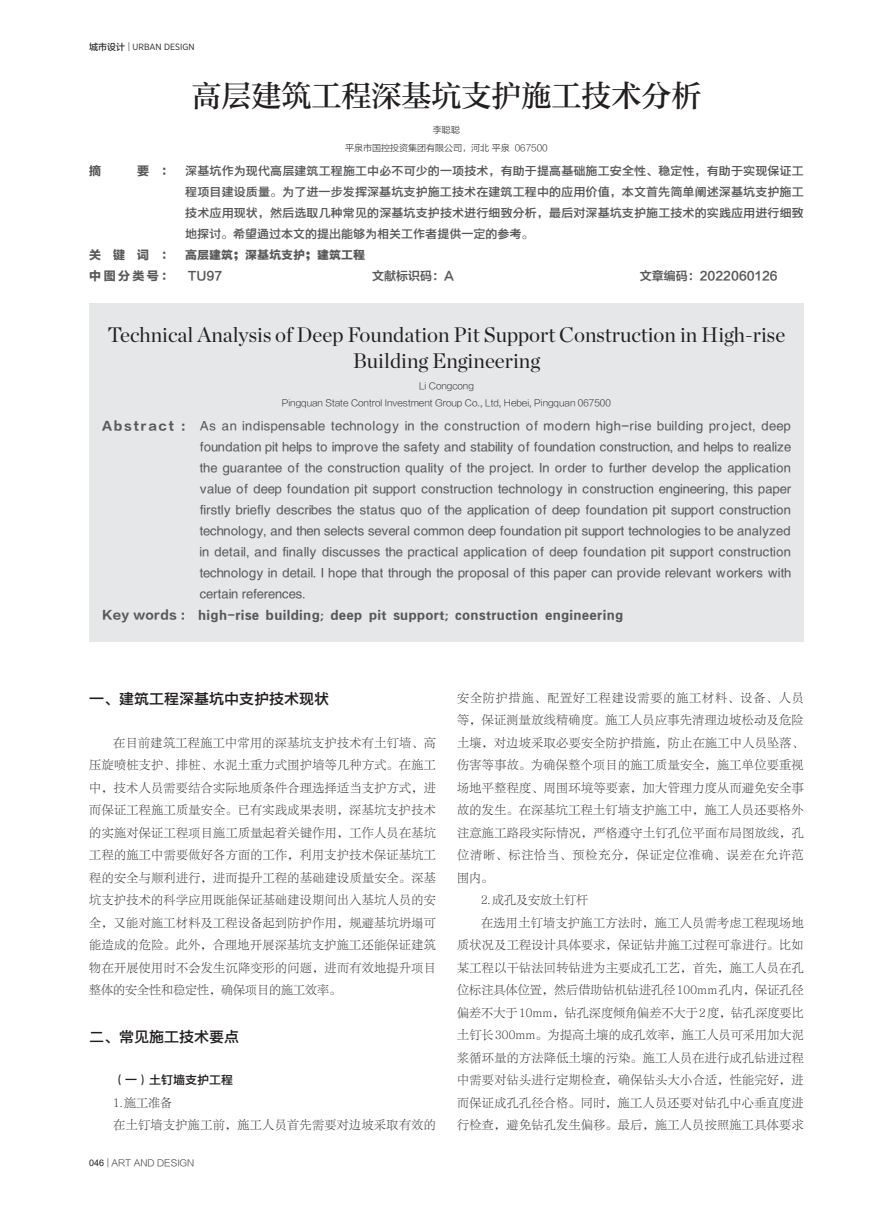
<style>
.page{position:relative;width:893px;height:1212px;background:#fff}
.page>*{position:absolute;margin:0;border:0;box-sizing:border-box;transform-origin:0 0}
.标题{font:30px "FZZHUNYSK GBK1 0";color:#231f20}
.英文标题{font:21px/25.2px "Chronicle Display";color:#231f20;text-align:center}
.一{font:15px "FZYDZHK GBK1 0";color:#231f20}
.正文{font:12px/22.5px "FZLTSK GBK1 0";letter-spacing:.035em;color:#231f20;text-align:justify}
.英文摘要{font:12px/21px "FZYDZHK GBK1 0";letter-spacing:.03em;color:#57585a;text-align:justify}
.摘要{font:12px/21px "FZYDZHK GBK1 0";color:#57585a;text-align:justify}
.英文关键词{font:12px "FZYDCHK GBK1 0";letter-spacing:.03em;color:#57585a}
.中国分类号{font:12px "FZLTZCHK GBK1 0";color:#57585a}
.关键词{font:12px "FZYDCHK GBK1 0";color:#57585a}
.一-2{font:12px "FZYDZHK GBK1 0";color:#231f20}
.中国分类号-2{font:12px "FZLTDHK GBK1 0";letter-spacing:.2em;color:#57585a}
.正文-2{font:12px "FZLTSK GBK1 0";color:#231f20}
.摘要-2{font:12px "FZLTDHK GBK1 0";color:#57585a}
.英文单位{font:9px "FZLTXHK GBK1 0";color:#231f20}
.单位{font:9px "FZLTXHK GBK1 0";color:#231f20}
.t1{font:9px "FZLTKHK GBK1 0";color:#231f20}
.t2{font:9px "Gotham Narrow";color:#231f20}
.英文作者{font:9px "FZLTXHK GBK1 0";color:#231f20}
.作者{font:9px "FZLTXHK GBK1 0";color:#231f20}
.s1{font-family:"FZLTZHUNHK GBK1 0"}
.s2{font-family:"FZLTKHK GBK1 0"}
.s3{font-family:"FZLTDHK GBK1 0"}
.s4{font-family:"FZLTZCHK GBK1 0"}
.s5{font-family:"Arial"}
</style>
<div class="page">
<div style="left:89px;top:303px;width:715px;height:339px;background:#e6e7e9"></div>
<p class="t2" style="left:89px;top:41px;width:107px"><span class="s1">城市设计</span> <span class="s2">|</span> URBAN DESIGN</p>
<p class="标题" style="left:191px;top:78px;width:512px">高层建筑工程深基坑支护施工技术分析</p>
<p class="作者" style="left:433px;top:124px;width:28px">李聪聪</p>
<p class="单位" style="left:345px;top:142px;width:204px">平泉市国控投资集团有限公司，河北 平泉 067500</p>
<p class="摘要-2" style="left:89px;top:165px;width:14px">摘</p>
<p class="摘要" style="left:185px;top:161px;width:620px;text-indent:-48px"><span class="s3">要 ：</span> 深基坑作为现代高层建筑工程施工中必不可少的一项技术，有助于提高基础施工安全性、稳定性，有助于实现保证工程项目建设质量。为了进一步发挥深基坑支护施工技术在建筑工程中的应用价值，本文首先简单阐述深基坑支护施工技术应用现状，然后选取几种常见的深基坑支护技术进行细致分析，最后对深基坑支护施工技术的实践应用进行细致地探讨。希望通过本文的提出能够为相关工作者提供一定的参考。</p>
<p class="关键词" style="left:89px;top:249px;width:278px"><span class="s3">关 键 词 ：</span> 高层建筑；深基坑支护；建筑工程</p>
<p class="中国分类号-2" style="left:89px;top:270px;width:135px">中图分类号： <span class="s4">TU97</span></p>
<p class="中国分类号" style="left:372px;top:270px;width:83px">文献标识码：A</p>
<p class="中国分类号" style="left:640px;top:270px;width:140px">文章编码：2022060126</p>
<p class="英文标题" style="left:108px;top:321px;width:679px">Technical Analysis of Deep Foundation Pit Support Construction in High-rise<br>Building Engineering</p>
<p class="英文作者" style="left:419px;top:381px;width:56px">Li Congcong</p>
<p class="英文单位" style="left:282px;top:398px;width:330px">Pingquan State Control Investment Group Co., Ltd, Hebei, Pingquan 067500</p>
<p class="英文摘要" style="left:200px;top:416px;width:593px;text-indent:-98px"><span class="s3">Abstract :</span> As an indispensable technology in the construction of modern high-rise building project, deep foundation pit helps to improve the safety and stability of foundation construction, and helps to realize the guarantee of the construction quality of the project. In order to further develop the application value of deep foundation pit support construction technology in construction engineering, this paper firstly briefly describes the status quo of the application of deep foundation pit support construction technology, and then selects several common deep foundation pit support technologies to be analyzed in detail, and finally discusses the practical application of deep foundation pit support construction technology in detail. I hope that through the proposal of this paper can provide relevant workers with certain references.</p>
<p class="英文关键词" style="left:102px;top:608px;width:523px"><span class="s3">Key words :</span> high-rise building; deep pit support; construction engineering</p>
<p class="一" style="left:89px;top:691px;width:242px">一、建筑工程深基坑中支护技术现状</p>
<p class="正文" style="left:89px;top:732px;width:348px;text-indent:24px">在目前建筑工程施工中常用的深基坑支护技术有土钉墙、高压旋喷桩支护、排桩、水泥土重力式围护墙等几种方式。在施工中，技术人员需要结合实际地质条件合理选择适当支护方式，进而保证工程施工质量安全。已有实践成果表明，深基坑支护技术的实施对保证工程项目施工质量起着关键作用，工作人员在基坑工程的施工中需要做好各方面的工作，利用支护技术保证基坑工程的安全与顺利进行，进而提升工程的基础建设质量安全。深基坑支护技术的科学应用既能保证基础建设期间出入基坑人员的安全，又能对施工材料及工程设备起到防护作用，规避基坑坍塌可能造成的危险。此外，合理地开展深基坑支护施工还能保证建筑物在开展使用时不会发生沉降变形的问题，进而有效地提升项目整体的安全性和稳定性，确保项目的施工效率。</p>
<p class="一" style="left:89px;top:1028px;width:152px">二、常见施工技术要点</p>
<p class="一-2" style="left:113px;top:1074px;width:121px">（一）土钉墙支护工程</p>
<p class="正文" style="left:113px;top:1092px;width:60px">1.施工准备</p>
<p class="正文" style="left:113px;top:1114px;width:324px">在土钉墙支护施工前，施工人员首先需要对边坡采取有效的</p>
<p class="t1" style="left:89px;top:1158px;width:107px"><span class="s5">046</span> | ART AND DESIGN</p>
<p class="正文" style="left:457px;top:687px;width:348px">安全防护措施、配置好工程建设需要的施工材料、设备、人员等，保证测量放线精确度。施工人员应事先清理边坡松动及危险土壤，对边坡采取必要安全防护措施，防止在施工中人员坠落、伤害等事故。为确保整个项目的施工质量安全，施工单位要重视场地平整程度、周围环境等要素，加大管理力度从而避免安全事故的发生。在深基坑工程土钉墙支护施工中，施工人员还要格外注意施工路段实际情况，严格遵守土钉孔位平面布局图放线，孔位清晰、标注恰当、预检充分，保证定位准确、误差在允许范围内。</p>
<p class="正文-2" style="left:481px;top:894px;width:108px">2.成孔及安放土钉杆</p>
<p class="正文" style="left:457px;top:912px;width:348px;text-indent:24px">在选用土钉墙支护施工方法时，施工人员需考虑工程现场地质状况及工程设计具体要求，保证钻井施工过程可靠进行。比如某工程以干钻法回转钻进为主要成孔工艺，首先，施工人员在孔位标注具体位置，然后借助钻机钻进孔径100mm孔内，保证孔径偏差不大于10mm，钻孔深度倾角偏差不大于2度，钻孔深度要比土钉长300mm。为提高土壤的成孔效率，施工人员可采用加大泥浆循环量的方法降低土壤的污染。施工人员在进行成孔钻进过程中需要对钻头进行定期检查，确保钻头大小合适，性能完好，进而保证成孔孔径合格。同时，施工人员还要对钻孔中心垂直度进行检查，避免钻孔发生偏移。最后，施工人员按照施工具体要求</p>
</div>
